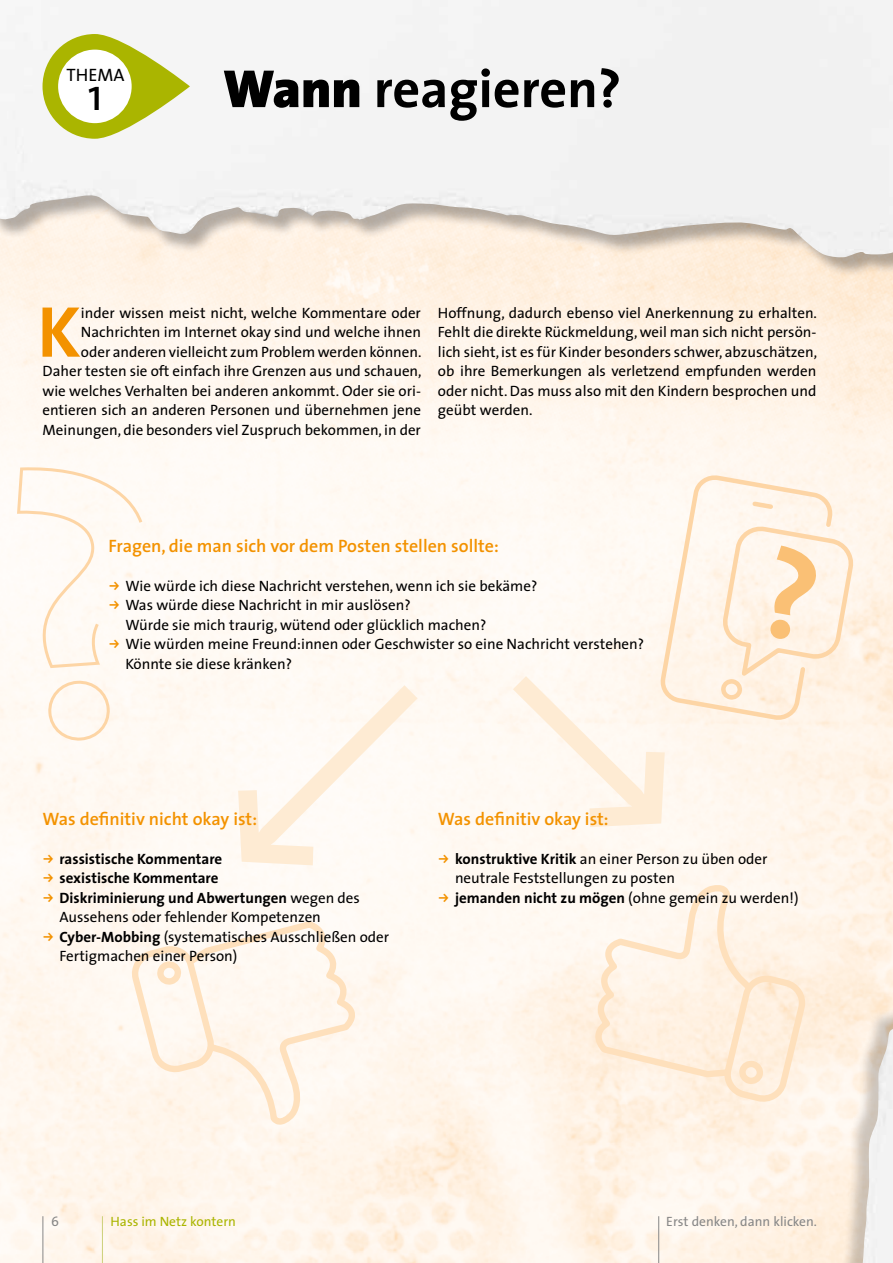
<style>
.page{position:relative;width:893px;height:1263px;background:#fff}
.page>*{position:absolute;margin:0;border:0;box-sizing:border-box;transform-origin:0 0}
.t1{font:72.75px "The Sans Bold Caps";color:#f39200}
.t2{font:700 54px "The Sans";color:#000}
.t3{font:45px "The Sans";color:#000}
.t4{font:600 18px "The Sans";color:#f39200}
.t5{font:18px "The Sans";letter-spacing:-.005em;color:#000}
.t6{font:15px/19.5px "The Sans";color:#000}
.t7{font:13.5px "The Sans";color:#878787}
.t8{font:13.5px "The Sans";color:#aab500}
.s1{font-weight:900}
.s2{font-weight:700}
</style>
<div class="page">
<div style="left:0;top:0;width:893px;height:277px;background:#000;opacity:.3"></div>
<img style="left:0;top:0;width:893px;height:258px">
<div style="left:835px;top:1002px;width:58px;height:261px;background:#000;opacity:.2"></div>
<img style="left:863px;top:1029px;width:30px;height:234px">
<svg style="left:661px;top:476px;width:197px;height:243px"></svg>
<svg style="left:770px;top:545px;width:48px;height:95px;background:#fde1be"></svg>
<svg style="left:590px;top:884px;width:222px;height:224px"></svg>
<svg style="left:132px;top:918px;width:231px;height:209px"></svg>
<svg style="left:238px;top:685px;width:180px;height:180px"></svg>
<svg style="left:513px;top:676px;width:152px;height:151px"></svg>
<svg style="left:43px;top:34px;width:147px;height:105px;fill:#aab500"></svg>
<div style="left:58px;top:50px;width:74px;height:73px;background:#fff;border-radius:50%"></div>
<hr style="left:43px;top:1216px;width:1px;height:47px;background:#878787">
<hr style="left:102px;top:1216px;width:1px;height:47px;background:#ccd079">
<hr style="left:658px;top:1216px;width:1px;height:47px;background:#878787">
<svg style="left:44px;top:854px;width:9px;height:9px"></svg>
<svg style="left:44px;top:874px;width:9px;height:8px"></svg>
<svg style="left:44px;top:893px;width:9px;height:9px"></svg>
<svg style="left:44px;top:932px;width:9px;height:9px"></svg>
<svg style="left:439px;top:854px;width:10px;height:9px"></svg>
<svg style="left:439px;top:893px;width:10px;height:9px"></svg>
<svg style="left:15px;top:466px;width:130px;height:275px"></svg>
<p class="t5" style="left:67px;top:60px;width:60px">THEMA</p>
<h3 class="t3" style="left:88px;top:57px;width:17px">1</h3>
<h2 class="t2" style="left:223px;top:44px;width:399px"><span class="s1">Wann</span> reagieren?</h2>
<p class="t6" style="left:43px;top:302px;width:381px;text-align:right">inder wissen meist nicht, welche Kommentare oder Nachrichten im Internet okay sind und welche ihnen<br>oder anderen vielleicht zum Problem werden können.<br>Daher testen sie oft einfach ihre Grenzen aus und schauen, wie welches Verhalten bei anderen ankommt. Oder sie ori&shy;entieren sich an anderen Personen und übernehmen jene Meinungen, die besonders viel Zuspruch bekommen, in der</p>
<p class="t6" style="left:438px;top:302px;width:381px;text-align:justify">Hoffnung, dadurch ebenso viel Anerkennung zu erhalten.<br>Fehlt die direkte Rückmeldung, weil man sich nicht persön&shy;lich sieht, ist es für Kinder besonders schwer, abzuschätzen, ob ihre Bemerkungen als verletzend empfunden werden oder nicht. Das muss also mit den Kindern besprochen und geübt werden.</p>
<h1 class="t1" style="left:37px;top:271px;width:45px">K</h1>
<p class="t4" style="left:108px;top:531px;width:392px">Fragen, die man sich vor dem Posten stellen sollte:</p>
<p class="t6" style="left:125px;top:575px;width:520px">Wie würde ich diese Nachricht verstehen, wenn ich sie bekäme?<br>Was würde diese Nachricht in mir auslösen?<br>Würde sie mich traurig, wütend oder glücklich machen?<br>Wie würden meine Freund:innen oder Geschwister so eine Nachricht verstehen?<br>Könnte sie diese kränken?</p>
<p class="t4" style="left:43px;top:804px;width:216px">Was definitiv nicht okay ist:</p>
<p class="t6" style="left:60px;top:848px;width:331px"><span class="s2">rassistische Kommentare<br>sexistische Kommentare<br>Diskriminierung und Abwertungen</span> wegen des Aussehens oder fehlender Kompetenzen <span class="s2">Cyber-Mobbing</span> (systematisches Ausschließen oder Fertigmachen einer Person)</p>
<p class="t4" style="left:438px;top:804px;width:172px">Was definitiv okay ist:</p>
<p class="t6" style="left:455px;top:848px;width:345px"><span class="s2">konstruktive Kritik</span> an einer Person zu üben oder neutrale Feststellungen zu posten<br><span class="s2">jemanden nicht zu mögen</span> (ohne gemein zu werden!)</p>
<p class="t7" style="left:51px;top:1210px;width:9px">6</p>
<p class="t8" style="left:111px;top:1210px;width:127px">Hass im Netz kontern</p>
<p class="t7" style="left:666px;top:1210px;width:152px">Erst denken, dann klicken.</p>
</div>
